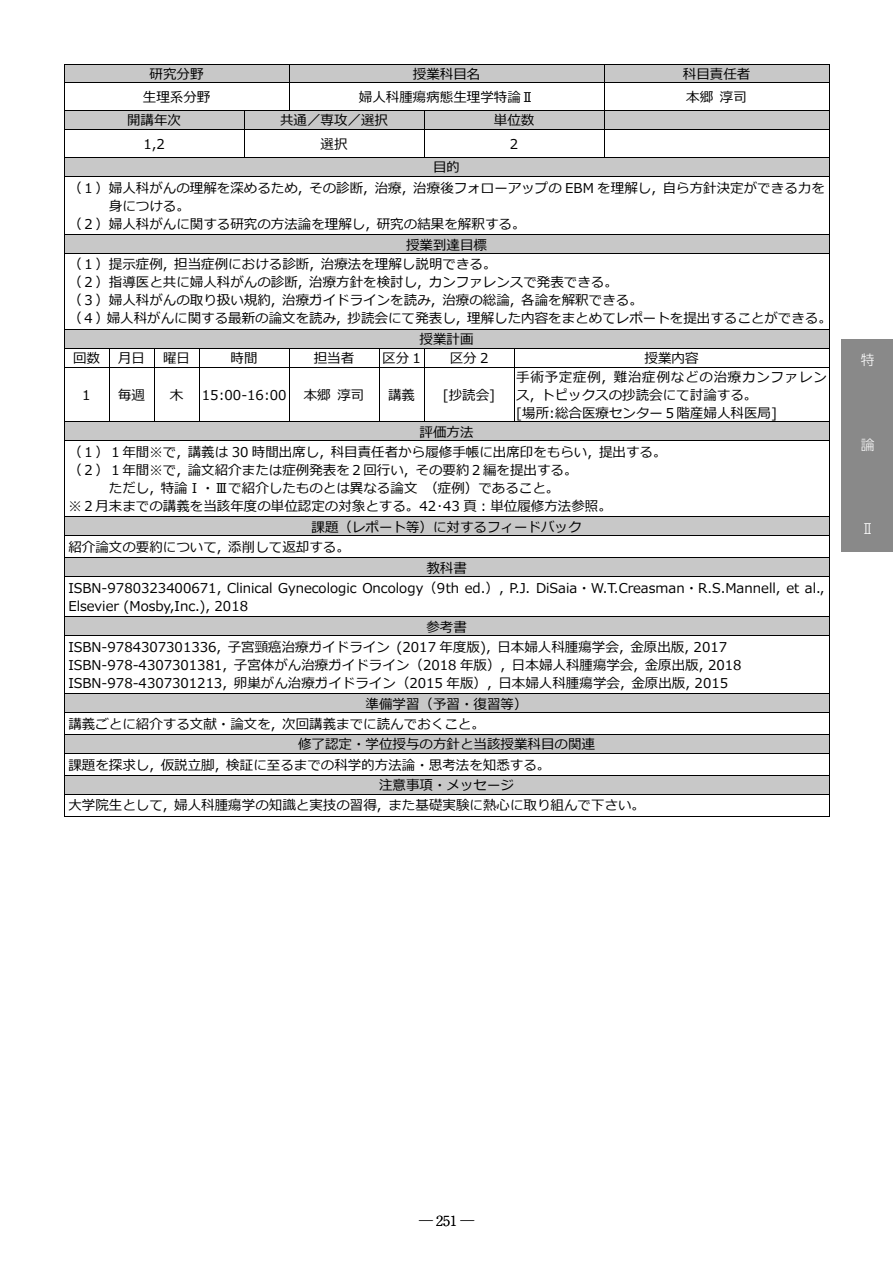
<style>
.page{position:relative;width:893px;height:1263px;background:#fff}
.page>*{position:absolute;margin:0;border:0;box-sizing:border-box;transform-origin:0 0}
.t1{font:300 13.8px "Ryumin Pr 6 N";color:#000}
.t2{font:300 13.8px "UD Shin Go Pro";color:#fff}
.t3{font:13.5px/18px "Meiryo";color:#000}
</style>
<div class="page">
<div style="left:64px;top:64px;width:225px;height:18px;background:#c8c8c8"></div>
<div style="left:289px;top:64px;width:315px;height:18px;background:#c8c8c8"></div>
<div style="left:604px;top:64px;width:225px;height:18px;background:#c8c8c8"></div>
<hr style="left:64px;top:64px;width:540px;height:1px;background:#000">
<hr style="left:604px;top:64px;width:225px;height:1px;background:#000">
<hr style="left:64px;top:82px;width:540px;height:1px;background:#000">
<hr style="left:604px;top:82px;width:225px;height:1px;background:#000">
<svg style="left:289px;top:65px;width:1px;height:45px"></svg>
<div style="left:64px;top:111px;width:180px;height:18px;background:#c8c8c8"></div>
<div style="left:244px;top:111px;width:180px;height:18px;background:#c8c8c8"></div>
<div style="left:424px;top:111px;width:180px;height:18px;background:#c8c8c8"></div>
<div style="left:604px;top:111px;width:225px;height:18px;background:#c8c8c8"></div>
<hr style="left:64px;top:110px;width:540px;height:1px;background:#000">
<hr style="left:604px;top:110px;width:225px;height:1px;background:#000">
<hr style="left:64px;top:129px;width:540px;height:1px;background:#000">
<hr style="left:604px;top:129px;width:225px;height:1px;background:#000">
<svg style="left:244px;top:111px;width:1px;height:46px"></svg>
<svg style="left:424px;top:111px;width:1px;height:46px"></svg>
<svg style="left:604px;top:65px;width:1px;height:92px"></svg>
<div style="left:68px;top:158px;width:757px;height:18px;background:#c8c8c8"></div>
<hr style="left:64px;top:157px;width:540px;height:1px;background:#000">
<hr style="left:604px;top:157px;width:225px;height:1px;background:#000">
<svg style="left:64px;top:65px;width:1px;height:113px"></svg>
<hr style="left:64px;top:176px;width:765px;height:1px;background:#000">
<svg style="left:829px;top:64px;width:1px;height:114px"></svg>
<hr style="left:64px;top:178px;width:1px;height:56px;background:#000">
<hr style="left:829px;top:178px;width:1px;height:56px;background:#000">
<div style="left:68px;top:235px;width:757px;height:18px;background:#c8c8c8"></div>
<hr style="left:64px;top:234px;width:765px;height:1px;background:#000">
<svg style="left:64px;top:235px;width:1px;height:20px"></svg>
<hr style="left:64px;top:253px;width:765px;height:1px;background:#000">
<svg style="left:829px;top:235px;width:1px;height:20px"></svg>
<hr style="left:64px;top:255px;width:1px;height:74px;background:#000">
<hr style="left:829px;top:255px;width:1px;height:74px;background:#000">
<div style="left:68px;top:330px;width:757px;height:18px;background:#c8c8c8"></div>
<hr style="left:64px;top:329px;width:765px;height:1px;background:#000">
<hr style="left:64px;top:348px;width:450px;height:1px;background:#000">
<hr style="left:514px;top:348px;width:315px;height:1px;background:#000">
<svg style="left:64px;top:330px;width:1px;height:37px"></svg>
<svg style="left:109px;top:349px;width:1px;height:18px"></svg>
<svg style="left:154px;top:349px;width:1px;height:18px"></svg>
<svg style="left:199px;top:349px;width:1px;height:18px"></svg>
<svg style="left:289px;top:349px;width:1px;height:18px"></svg>
<svg style="left:379px;top:349px;width:1px;height:18px"></svg>
<svg style="left:424px;top:349px;width:1px;height:18px"></svg>
<svg style="left:514px;top:349px;width:1px;height:18px"></svg>
<hr style="left:64px;top:367px;width:450px;height:1px;background:#000">
<hr style="left:514px;top:367px;width:315px;height:1px;background:#000">
<svg style="left:829px;top:330px;width:1px;height:37px"></svg>
<hr style="left:64px;top:367px;width:1px;height:55px;background:#000">
<hr style="left:109px;top:367px;width:1px;height:55px;background:#000">
<hr style="left:154px;top:367px;width:1px;height:55px;background:#000">
<hr style="left:199px;top:367px;width:1px;height:55px;background:#000">
<hr style="left:289px;top:367px;width:1px;height:55px;background:#000">
<hr style="left:379px;top:367px;width:1px;height:55px;background:#000">
<hr style="left:424px;top:367px;width:1px;height:55px;background:#000">
<hr style="left:514px;top:367px;width:1px;height:55px;background:#000">
<hr style="left:829px;top:367px;width:1px;height:55px;background:#000">
<div style="left:68px;top:422px;width:757px;height:18px;background:#c8c8c8"></div>
<hr style="left:64px;top:422px;width:450px;height:1px;background:#000">
<hr style="left:514px;top:422px;width:315px;height:1px;background:#000">
<svg style="left:64px;top:423px;width:1px;height:19px"></svg>
<hr style="left:64px;top:440px;width:765px;height:1px;background:#000">
<svg style="left:829px;top:422px;width:1px;height:20px"></svg>
<hr style="left:64px;top:442px;width:1px;height:74px;background:#000">
<hr style="left:829px;top:442px;width:1px;height:74px;background:#000">
<div style="left:68px;top:517px;width:757px;height:18px;background:#c8c8c8"></div>
<hr style="left:64px;top:516px;width:765px;height:1px;background:#000">
<hr style="left:64px;top:535px;width:765px;height:1px;background:#000">
<div style="left:68px;top:558px;width:757px;height:18px;background:#c8c8c8"></div>
<hr style="left:64px;top:557px;width:765px;height:1px;background:#000">
<svg style="left:64px;top:517px;width:1px;height:61px"></svg>
<hr style="left:64px;top:576px;width:765px;height:1px;background:#000">
<svg style="left:829px;top:517px;width:1px;height:61px"></svg>
<hr style="left:64px;top:578px;width:1px;height:38px;background:#000">
<hr style="left:829px;top:578px;width:1px;height:38px;background:#000">
<div style="left:68px;top:617px;width:757px;height:18px;background:#c8c8c8"></div>
<hr style="left:64px;top:616px;width:765px;height:1px;background:#000">
<svg style="left:64px;top:617px;width:1px;height:20px"></svg>
<hr style="left:64px;top:635px;width:765px;height:1px;background:#000">
<svg style="left:829px;top:617px;width:1px;height:20px"></svg>
<hr style="left:64px;top:637px;width:1px;height:56px;background:#000">
<hr style="left:829px;top:637px;width:1px;height:56px;background:#000">
<div style="left:68px;top:694px;width:757px;height:18px;background:#c8c8c8"></div>
<hr style="left:64px;top:693px;width:765px;height:1px;background:#000">
<hr style="left:64px;top:712px;width:765px;height:1px;background:#000">
<div style="left:68px;top:735px;width:757px;height:18px;background:#c8c8c8"></div>
<hr style="left:64px;top:734px;width:765px;height:1px;background:#000">
<hr style="left:64px;top:753px;width:765px;height:1px;background:#000">
<div style="left:68px;top:776px;width:757px;height:18px;background:#c8c8c8"></div>
<hr style="left:64px;top:775px;width:765px;height:1px;background:#000">
<hr style="left:64px;top:794px;width:765px;height:1px;background:#000">
<hr style="left:64px;top:816px;width:765px;height:1px;background:#000">
<svg style="left:64px;top:694px;width:1px;height:122px"></svg>
<svg style="left:829px;top:694px;width:1px;height:123px"></svg>
<div style="left:842px;top:339px;width:51px;height:213px;background:#898989"></div>
<p class="t3" style="left:150px;top:66px;width:55px">研究分野</p>
<p class="t3" style="left:413px;top:66px;width:69px">授業科目名</p>
<p class="t3" style="left:683px;top:66px;width:69px">科目責任者</p>
<p class="t3" style="left:143px;top:89px;width:69px">生理系分野</p>
<p class="t3" style="left:359px;top:89px;width:177px">婦人科腫瘍病態生理学特論Ⅱ</p>
<p class="t3" style="left:686px;top:89px;width:62px">本郷 淳司</p>
<p class="t3" style="left:127px;top:112px;width:55px">開講年次</p>
<p class="t3" style="left:280px;top:112px;width:110px">共通／専攻／選択</p>
<p class="t3" style="left:494px;top:112px;width:42px">単位数</p>
<p class="t3" style="left:143px;top:136px;width:23px">1,2</p>
<p class="t3" style="left:321px;top:136px;width:28px">選択</p>
<p class="t3" style="left:510px;top:136px;width:10px">2</p>
<p class="t3" style="left:68px;top:158px;width:758px;line-height:20.1px;text-align:center">目的<br>（１）婦人科がんの理解を深めるため, その診断, 治療, 治療後フォローアップの EBM を理解し, 自ら方針決定ができる⼒を</p>
<p class="t3" style="left:68px;top:197px;width:459px;text-indent:41px">⾝につける。<br>（２）婦人科がんに関する研究の方法論を理解し, 研究の結果を解釈する。</p>
<p class="t3" style="left:68px;top:235px;width:430px;line-height:20px;text-indent:338px">授業到達目標（１）提⽰症例, 担当症例における診断, 治療法を理解し説明できる。</p>
<p class="t3" style="left:68px;top:274px;width:765px">（２）指導医と共に婦人科がんの診断, 治療方針を検討し, カンファレンスで発表できる。<br>（３）婦人科がんの取り扱い規約, 治療ガイドラインを読み, 治療の総論, 各論を解釈できる。<br>（４）婦人科がんに関する最新の論⽂を読み, 抄読会にて発表し, 理解した内容をまとめてレポートを提出することができる。</p>
<p class="t3" style="left:420px;top:331px;width:55px">授業計画</p>
<p class="t3" style="left:73px;top:350px;width:28px">回数</p>
<p class="t3" style="left:118px;top:350px;width:28px">月日</p>
<p class="t3" style="left:163px;top:350px;width:28px">曜日</p>
<p class="t3" style="left:231px;top:350px;width:28px">時間</p>
<p class="t3" style="left:314px;top:350px;width:42px">担当者</p>
<p class="t3" style="left:382px;top:350px;width:40px">区分 1</p>
<p class="t3" style="left:450px;top:350px;width:40px">区分 2</p>
<p class="t3" style="left:645px;top:350px;width:55px">授業内容</p>
<p class="t3" style="left:82px;top:387px;width:10px">1</p>
<p class="t3" style="left:118px;top:387px;width:28px">毎週</p>
<p class="t3" style="left:170px;top:387px;width:15px">⽊</p>
<p class="t3" style="left:202px;top:387px;width:86px">15:00-16:00</p>
<p class="t3" style="left:304px;top:387px;width:62px">本郷 淳司</p>
<p class="t3" style="left:388px;top:387px;width:28px">講義</p>
<p class="t3" style="left:443px;top:387px;width:54px">[抄読会]</p>
<p class="t3" style="left:516px;top:369px;width:312px">手術予定症例, 難治症例などの治療カンファレンス, トピックスの抄読会にて討論する。<br>[場所:総合医療センター５階産婦人科医局]</p>
<p class="t3" style="left:68px;top:423px;width:600px;line-height:20px;text-indent:351px">評価方法<br>（１）１年間※で, 講義は 30 時間出席し, 科目責任者から履修手帳に出席印をもらい, 提出する。</p>
<p class="t3" style="left:68px;top:461px;width:511px">（２）１年間※で, 論⽂紹介または症例発表を２回⾏い, その要約２編を提出する。</p>
<p class="t3" style="left:109px;top:479px;width:452px">ただし, 特論Ⅰ・Ⅲで紹介したものとは異なる論⽂ （症例）であること。</p>
<p class="t3" style="left:68px;top:497px;width:545px">※２月末までの講義を当該年度の単位認定の対象とする。42･43 ⾴︓単位履修方法参照。</p>
<p class="t3" style="left:312px;top:518px;width:271px">課題（レポート等）に対するフィードバック</p>
<p class="t3" style="left:68px;top:539px;width:283px">紹介論⽂の要約について, 添削して返却する。</p>
<p class="t3" style="left:426px;top:559px;width:42px">教科書</p>
<p class="t3" style="left:68px;top:579px;width:758px">ISBN-9780323400671, Clinical Gynecologic Oncology（9th ed.）, P.J. DiSaia・W.T.Creasman・R.S.Mannell, et al.,</p>
<p class="t3" style="left:68px;top:597px;width:181px">Elsevier (Mosby,Inc.), 2018</p>
<p class="t3" style="left:68px;top:617px;width:660px;line-height:20.1px;text-indent:358px">参考書<br>ISBN-9784307301336, ⼦宮頸癌治療ガイドライン (2017 年度版), 日本婦人科腫瘍学会, ⾦原出版, 2017</p>
<p class="t3" style="left:68px;top:656px;width:675px">ISBN-978-4307301381, ⼦宮体がん治療ガイドライン（2018 年版）, 日本婦人科腫瘍学会, ⾦原出版, 2018<br>ISBN-978-4307301213, 卵巣がん治療ガイドライン（2015 年版）, 日本婦人科腫瘍学会, ⾦原出版, 2015</p>
<p class="t3" style="left:366px;top:695px;width:163px">準備学習（予習・復習等）</p>
<p class="t3" style="left:68px;top:715px;width:418px">講義ごとに紹介する⽂献・論⽂を, 次回講義までに読んでおくこと。</p>
<p class="t3" style="left:298px;top:736px;width:298px">修了認定・学位授与の方針と当該授業科目の関連</p>
<p class="t3" style="left:68px;top:756px;width:483px">課題を探求し, 仮説⽴脚, 検証に⾄るまでの科学的方法論・思考法を知悉する。</p>
<p class="t3" style="left:379px;top:777px;width:136px">注意事項・メッセージ</p>
<p class="t3" style="left:68px;top:797px;width:578px">大学院生として, 婦人科腫瘍学の知識と実技の習得, また基礎実験に熱心に取り組んで下さい。</p>
<p class="t2" style="left:861px;top:349px;width:15px">特</p>
<p class="t2" style="left:861px;top:433px;width:15px">論</p>
<p class="t2" style="left:861px;top:518px;width:12px">Ⅱ</p>
<p class="t1" style="left:419px;top:1210px;width:57px">─ 251 ─</p>
</div>
